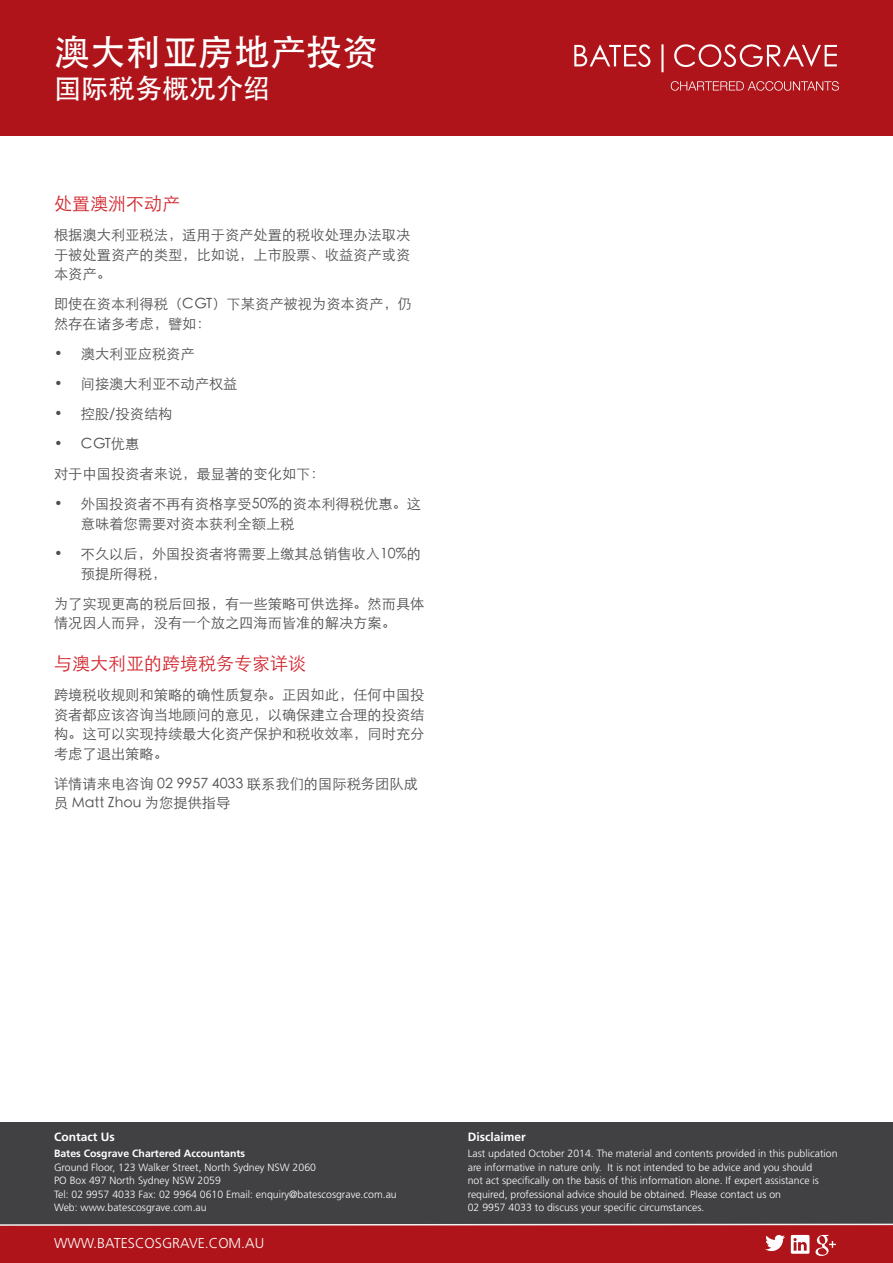
<style>
.page{position:relative;width:893px;height:1263px;background:#fff}
.page>*{position:absolute;margin:0;border:0;box-sizing:border-box;transform-origin:0 0}
.t1{font:36px "ST Heiti";color:#fff}
.t2{font:27px "ST Heiti";color:#fff}
.t3{font:18px "ST Xihei";color:#d2232a}
.t4{font:14.25px/19.5px "ST Xihei";color:#4d4d4f}
.t5{font:300 14.25px "Frutiger";color:#fff}
.t6{font:700 12px "Frutiger";color:#fff}
.t7{font:300 10.5px/13.5px "Frutiger";color:#fff}
.t8{font:700 10.5px "Frutiger";color:#fff}
</style>
<div class="page">
<div style="left:0;top:0;width:893px;height:135px;background:#ae1419"></div>
<svg style="left:671px;top:81px;width:168px;height:10px"></svg>
<svg style="left:574px;top:44px;width:263px;height:28px"></svg>
<div style="left:0;top:1122px;width:893px;height:123px;background:#414042"></div>
<div style="left:0;top:1226px;width:893px;height:37px;background:#ae1419"></div>
<svg style="left:765px;top:1235px;width:20px;height:16px"></svg>
<svg style="left:791px;top:1235px;width:18px;height:19px"></svg>
<svg style="left:815px;top:1235px;width:21px;height:21px"></svg>
<svg style="left:0;top:1223px;width:893px;height:3px"></svg>
<h1 class="t1" style="left:54px;top:34px;width:325px">澳大利亚房地产投资</h1>
<h2 class="t2" style="left:54px;top:74px;width:217px">国际税务概况介绍</h2>
<h3 class="t3" style="left:54px;top:194px;width:127px">处置澳洲不动产</h3>
<h3 class="t4" style="left:54px;top:225px;width:358px;text-align:justify">根据澳大利亚税法，适用于资产处置的税收处理办法取决于被处置资产的类型，比如说，上市股票、收益资产或资本资产。</h3>
<h3 class="t4" style="left:54px;top:294px;width:359px">即使在资本利得税（CGT）下某资产被视为资本资产，仍然存在诸多考虑，譬如：</h3>
<h3 class="t4" style="left:54px;top:344px;width:142px">• 澳大利亚应税资产</h3>
<h3 class="t4" style="left:54px;top:374px;width:185px">• 间接澳大利亚不动产权益</h3>
<h3 class="t4" style="left:54px;top:404px;width:120px">• 控股/投资结构</h3>
<h3 class="t4" style="left:54px;top:429px;width:272px;line-height:30.2px">• CGT优惠<br>对于中国投资者来说，最显著的变化如下：</h3>
<h3 class="t4" style="left:81px;top:495px;width:342px;text-indent:-27px">• 外国投资者不再有资格享受50%的资本利得税优惠。这意味着您需要对资本获利全额上税</h3>
<h3 class="t4" style="left:81px;top:544px;width:342px;text-indent:-27px">• 不久以后，外国投资者将需要上缴其总销售收入10%的预提所得税，</h3>
<h3 class="t4" style="left:54px;top:594px;width:372px">为了实现更高的税后回报，有一些策略可供选择。然而具体情况因人而异，没有一个放之四海而皆准的解决方案。</h3>
<h3 class="t3" style="left:54px;top:654px;width:253px">与澳大利亚的跨境税务专家详谈</h3>
<h3 class="t4" style="left:54px;top:685px;width:372px;text-align:justify">跨境税收规则和策略的确性质复杂。正因如此，任何中国投资者都应该咨询当地顾问的意见，以确保建立合理的投资结构。这可以实现持续最大化资产保护和税收效率，同时充分考虑了退出策略。</h3>
<h3 class="t4" style="left:54px;top:774px;width:365px">详情请来电咨询 02 9957 4033 联系我们的国际税务团队成员 Matt Zhou 为您提供指导</h3>
<p class="t6" style="left:54px;top:1129px;width:62px">Contact Us</p>
<p class="t8" style="left:54px;top:1147px;width:193px">Bates Cosgrave Chartered Accountants</p>
<p class="t7" style="left:54px;top:1160px;width:344px">Ground Floor, 123 Walker Street, North Sydney NSW 2060<br>PO Box 497 North Sydney NSW 2059<br>Tel: 02 9957 4033 Fax: 02 9964 0610 Email: enquiry@batescosgrave.com.au Web: www.batescosgrave.com.au</p>
<h3 class="t5" style="left:54px;top:1235px;width:212px">WWW.BATESCOSGRAVE.COM.AU</h3>
<p class="t6" style="left:468px;top:1129px;width:60px">Disclaimer</p>
<p class="t7" style="left:468px;top:1147px;width:371px">Last updated October 2014. The material and contents provided in this publication are informative in nature only. It is not intended to be advice and you should<br>not act specifically on the basis of this information alone. If expert assistance is required, professional advice should be obtained. Please contact us on<br>02 9957 4033 to discuss your specific circumstances.</p>
</div>
